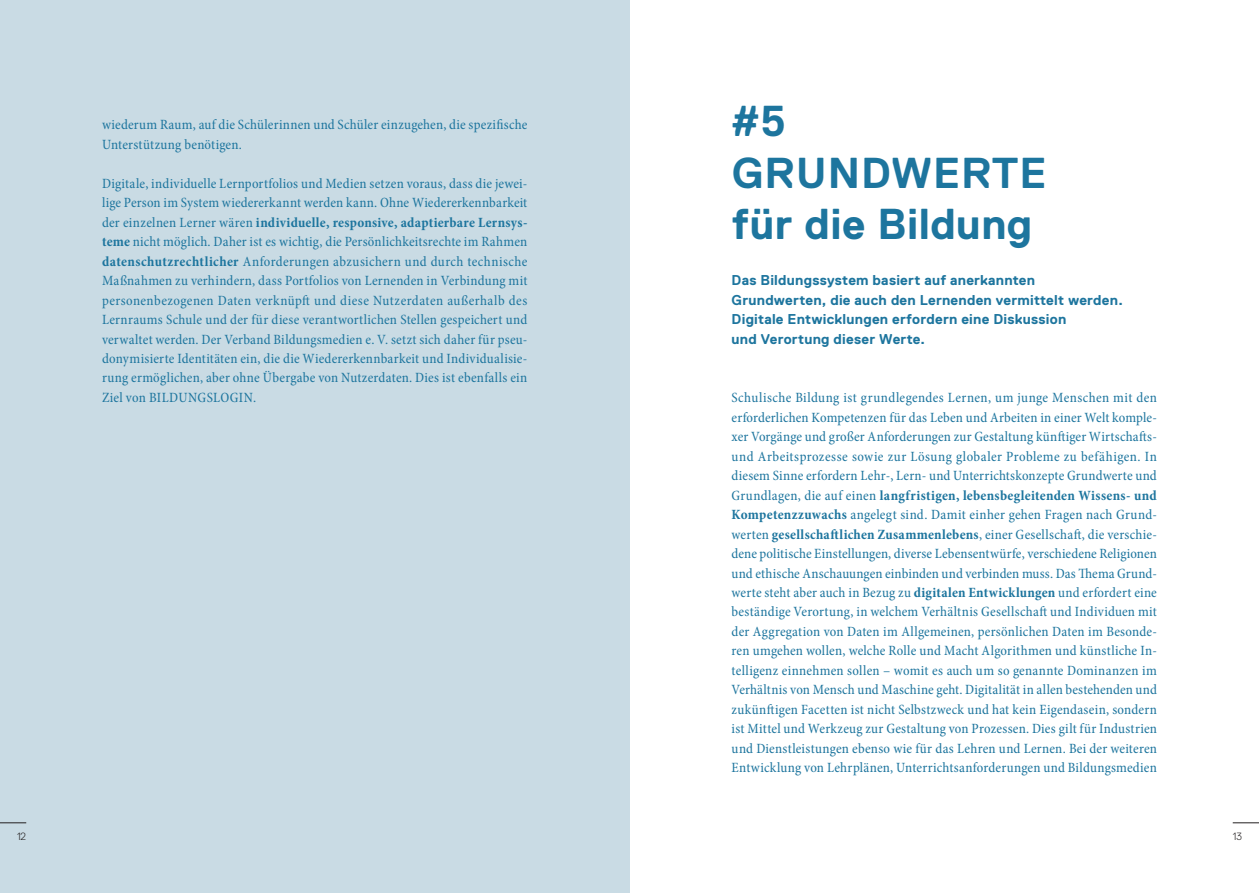
<style>
.page{position:relative;width:1259px;height:893px;background:#fff}
.page>*{position:absolute;margin:0;border:0;box-sizing:border-box;transform-origin:0 0}
.t1{font:700 43.2px/51.9px "Replica Pro";letter-spacing:.01em;color:#1d759e}
.t2{font:condensed 14.25px/19.5px "Minion Pro";letter-spacing:.015em;color:#1d759e;text-align:justify}
.t3{font:700 14.25px/19.5px "Replica Pro";letter-spacing:.015em;color:#1d759e}
.t4{font:300 10.5px "Replica Pro";color:#231f20}
.s1{font-weight:700}
</style>
<div class="page">
<div style="left:0;top:0;width:629px;height:893px;background:#c9dbe4"></div>
<svg style="left:1232px;top:822px;width:27px;height:1px"></svg>
<svg style="left:0;top:822px;width:26px;height:1px"></svg>
<p class="t2" style="left:102px;top:115px;width:427px">wiederum Raum, auf die Schülerinnen und Schüler einzugehen, die spezifische<br>Unterstützung benötigen.</p>
<p class="t2" style="left:102px;top:173px;width:427px">Digitale, individuelle Lernportfolios und Medien setzen voraus, dass die jewei&shy;lige Person im System wiedererkannt werden kann. Ohne Wiedererkennbarkeit der einzelnen Lerner wären <span class="s1">individuelle, responsive, adaptierbare Lernsys&shy;teme</span> nicht möglich. Daher ist es wichtig, die Persönlichkeitsrechte im Rahmen <span class="s1">datenschutzrechtlicher</span> Anforderungen abzusichern und durch technische Maßnahmen zu verhindern, dass Portfolios von Lernenden in Verbindung mit personenbezogenen Daten verknüpft und diese Nutzerdaten außerhalb des Lernraums Schule und der für diese verantwortlichen Stellen gespeichert und verwaltet werden. Der Verband Bildungsmedien e. V. setzt sich daher für pseu&shy;donymisierte Identitäten ein, die die Wiedererkennbarkeit und Individualisie&shy;rung ermöglichen, aber ohne Übergabe von Nutzerdaten. Dies ist ebenfalls ein Ziel von BILDUNGSLOGIN.</p>
<h1 class="t1" style="left:731px;top:95px;width:317px">#5<br>GRUNDWERTE für die Bildung</h1>
<p class="t3" style="left:731px;top:270px;width:393px">Das Bildungssystem basiert auf anerkannten Grundwerten, die auch den Lernenden vermittelt werden.<br>Digitale Entwicklungen erfordern eine Diskussion<br>und Verortung dieser Werte.</p>
<p class="t2" style="left:731px;top:388px;width:427px">Schulische Bildung ist grundlegendes Lernen, um junge Menschen mit den erforderlichen Kompetenzen für das Leben und Arbeiten in einer Welt komple&shy;xer Vorgänge und großer Anforderungen zur Gestaltung künftiger Wirtschafts&shy;und Arbeitsprozesse sowie zur Lösung globaler Probleme zu befähigen. In diesem Sinne erfordern Lehr-, Lern- und Unterrichtskonzepte Grundwerte und Grundlagen, die auf einen <span class="s1">langfristigen, lebensbegleitenden Wissens- und Kompetenzzuwachs</span> angelegt sind. Damit einher gehen Fragen nach Grund&shy;werten <span class="s1">gesellschaftlichen Zusammenlebens</span>, einer Gesellschaft, die verschie&shy;dene politische Einstellungen, diverse Lebensentwürfe, verschiedene Religionen und ethische Anschauungen einbinden und verbinden muss. Das Thema Grund&shy;werte steht aber auch in Bezug zu <span class="s1">digitalen Entwicklungen</span> und erfordert eine beständige Verortung, in welchem Verhältnis Gesellschaft und Individuen mit der Aggregation von Daten im Allgemeinen, persönlichen Daten im Besonde&shy;ren umgehen wollen, welche Rolle und Macht Algorithmen und künstliche In&shy;telligenz einnehmen sollen – womit es auch um so genannte Dominanzen im Verhältnis von Mensch und Maschine geht. Digitalität in allen bestehenden und zukünftigen Facetten ist nicht Selbstzweck und hat kein Eigendasein, sondern ist Mittel und Werkzeug zur Gestaltung von Prozessen. Dies gilt für Industrien und Dienstleistungen ebenso wie für das Lehren und Lernen. Bei der weiteren Entwicklung von Lehrplänen, Unterrichtsanforderungen und Bildungsmedien</p>
<p class="t4" style="left:17px;top:830px;width:11px">12</p>
<p class="t4" style="left:1232px;top:830px;width:11px">13</p>
</div>
